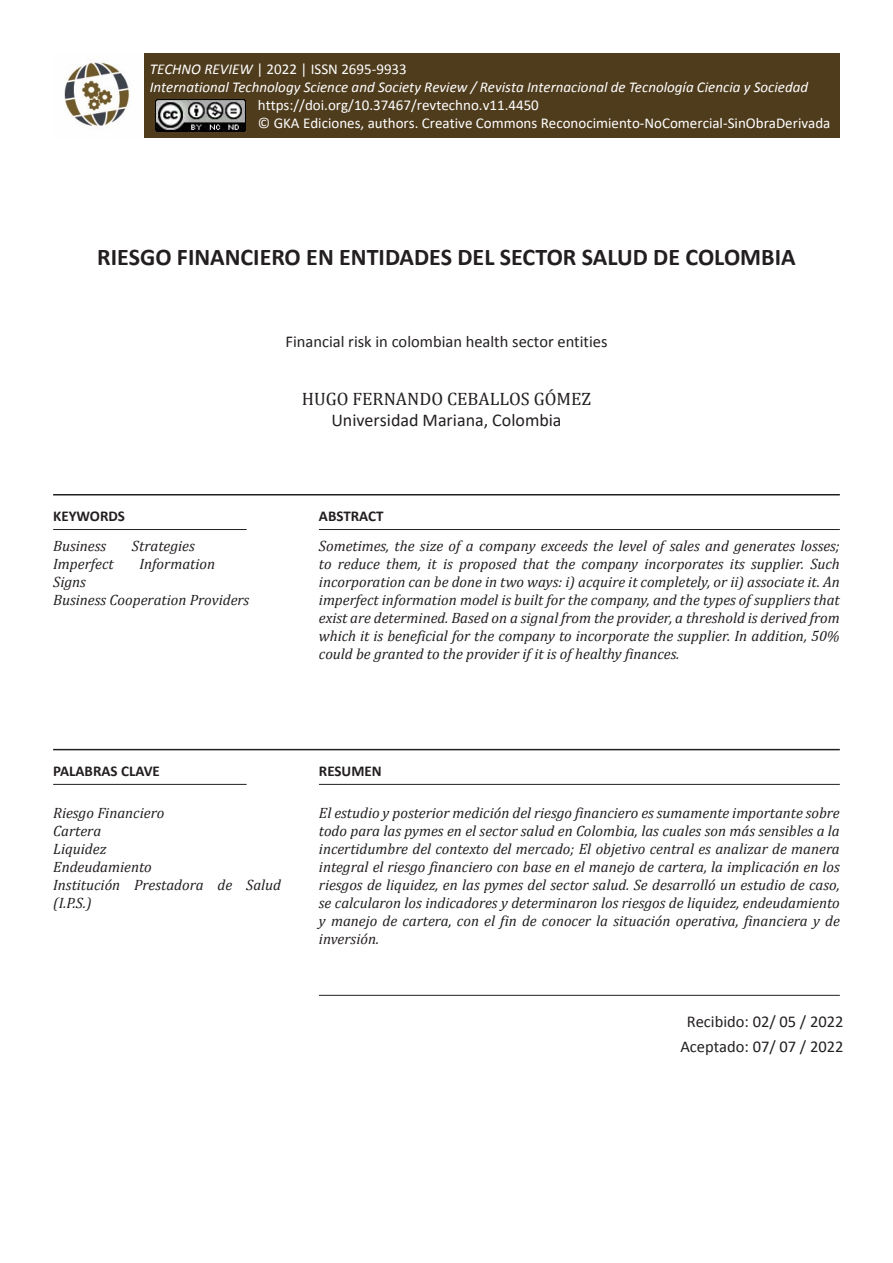
<style>
.page{position:relative;width:893px;height:1263px;background:#fff}
.page>*{position:absolute;margin:0;border:0;box-sizing:border-box;transform-origin:0 0}
.Autor{font:700 24px "Calibri";color:#231f20}
.Autor-2{font:18px/20.5px "Calibri";color:#231f20;text-align:center}
.Autor-3{font:16.5px "Calibri";color:#231f20}
.DATE-HOME{font:16.5px/24.6px "Calibri";color:#231f20;text-align:center}
.CONTENT-HOME{font:italic 15px/18px "Cambria";color:#231f20}
.t1{font:15px "Calibri";color:#fff}
.t2{font:italic 15px "Calibri";color:#fff}
.WORDS-HOME{font:700 15px "Calibri";color:#231f20}
.s1{font-style:italic}
.s2{font-family:"Cambria"}
</style>
<div class="page">
<hr style="left:53px;top:494px;width:787px;height:1px;background:#231f20">
<hr style="left:53px;top:749px;width:787px;height:1px;background:#231f20">
<hr style="left:53px;top:529px;width:194px;height:1px;background:#231f20">
<hr style="left:53px;top:784px;width:194px;height:1px;background:#231f20">
<hr style="left:319px;top:529px;width:521px;height:1px;background:#231f20">
<hr style="left:319px;top:784px;width:521px;height:1px;background:#231f20">
<hr style="left:319px;top:995px;width:521px;height:1px;background:#231f20">
<img style="left:64px;top:62px;width:66px;height:65px">
<div style="left:144px;top:53px;width:696px;height:85px;background:#4f3c1d"></div>
<img style="left:156px;top:100px;width:90px;height:31px">
<p class="t1" style="left:150px;top:60px;width:258px"><span class="s1">TECHNO REVIEW</span> | 2022 | ISSN 2695-9933</p>
<p class="t2" style="left:150px;top:78px;width:660px">International Technology Science and Society Review / Revista Internacional de Tecnología Ciencia y Sociedad</p>
<p class="t1" style="left:258px;top:96px;width:283px">https://doi.org/10.37467/revtechno.v11.4450</p>
<p class="t1" style="left:258px;top:113px;width:574px">© GKA Ediciones, authors. Creative Commons Reconocimiento-NoComercial-SinObraDerivada</p>
<p class="Autor" style="left:97px;top:240px;width:700px">RIESGO FINANCIERO EN ENTIDADES DEL SECTOR SALUD DE COLOMBIA</p>
<p class="Autor-3" style="left:286px;top:331px;width:323px">Financial risk in colombian health sector entities</p>
<p class="WORDS-HOME" style="left:53px;top:505px;width:73px">KEYWORDS</p>
<p class="CONTENT-HOME" style="left:53px;top:536px;width:55px">Business</p>
<p class="CONTENT-HOME" style="left:132px;top:536px;width:64px">Strategies</p>
<p class="CONTENT-HOME" style="left:53px;top:554px;width:62px">Imperfect</p>
<p class="CONTENT-HOME" style="left:139px;top:554px;width:77px">Information</p>
<p class="CONTENT-HOME" style="left:53px;top:572px;width:198px">Signs<br>Business Cooperation Providers</p>
<p class="Autor-2" style="left:302px;top:388px;width:291px"><span class="s2">HUGO FERNANDO CEBALLOS GÓMEZ<br></span>Universidad Mariana, Colombia</p>
<p class="WORDS-HOME" style="left:319px;top:505px;width:66px">ABSTRACT</p>
<p class="CONTENT-HOME" style="left:319px;top:536px;width:522px;text-align:justify">Sometimes, the size of a company exceeds the level of sales and generates losses; to reduce them, it is proposed that the company incorporates its supplier. Such incorporation can be done in two ways: i) acquire it completely, or ii) associate it. An imperfect information model is built for the company, and the types of suppliers that exist are determined. Based on a signal from the provider, a threshold is derived from which it is beneficial for the company to incorporate the supplier. In addition, 50% could be granted to the provider if it is of healthy finances.</p>
<p class="WORDS-HOME" style="left:53px;top:760px;width:108px">PALABRAS CLAVE</p>
<p class="CONTENT-HOME" style="left:53px;top:804px;width:229px">Riesgo Financiero<br>Cartera<br>Liquidez<br>Endeudamiento<br>Institución Prestadora de Salud (I.P.S.)</p>
<p class="WORDS-HOME" style="left:319px;top:760px;width:64px">RESUMEN</p>
<p class="CONTENT-HOME" style="left:319px;top:804px;width:522px;text-align:justify">El estudio y posterior medición del riesgo financiero es sumamente importante sobre todo para las pymes en el sector salud en Colombia, las cuales son más sensibles a la incertidumbre del contexto del mercado; El objetivo central es analizar de manera integral el riesgo financiero con base en el manejo de cartera, la implicación en los riesgos de liquidez, en las pymes del sector salud. Se desarrolló un estudio de caso, se calcularon los indicadores y determinaron los riesgos de liquidez, endeudamiento y manejo de cartera, con el fin de conocer la situación operativa, financiera y de inversión.</p>
<p class="DATE-HOME" style="left:680px;top:1009px;width:165px">Recibido: 02/ 05 / 2022<br>Aceptado: 07/ 07 / 2022</p>
</div>
